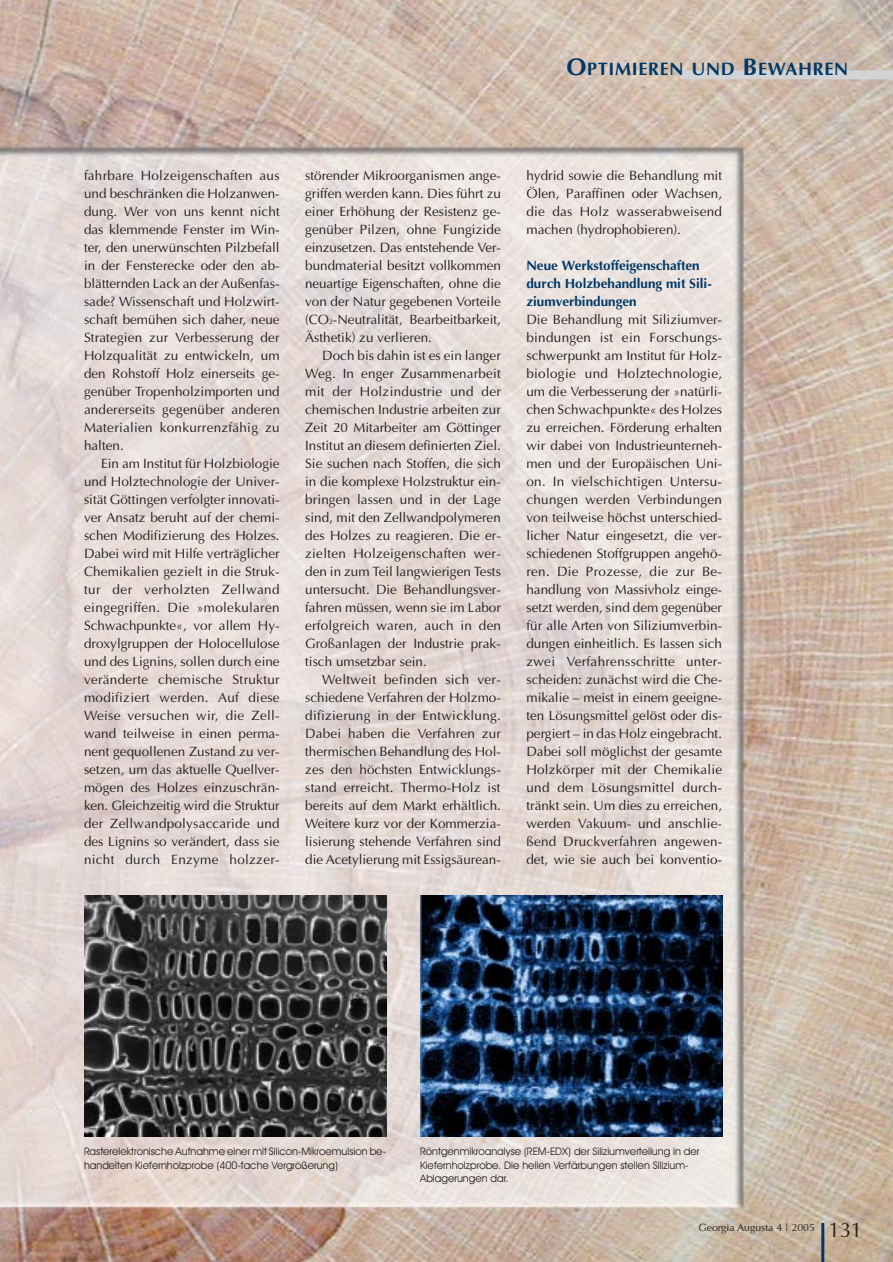
<style>
.page{position:relative;width:893px;height:1262px;background:#fff}
.page>*{position:absolute;margin:0;border:0;box-sizing:border-box;transform-origin:0 0}
.t1{font:700 18px "Optima";letter-spacing:.035em;color:#003867}
.t2{font:13.5px/18px "Optima";color:#231f1f;text-align:justify}
.t3{font:700 13.5px/18px "Optima";color:#003867}
.t4{font:10.5px/13.5px "Avant Garde IT Cby BT";color:#231f1f}
.t5{font:10.5px "Optima";color:#231f1f}
.s1{font-size:24px}
.s2{font-size:6.75px}
.s3{font-size:21px}
</style>
<div class="page">
<img style="left:0;top:0;width:892px;height:1261px">
<hr style="left:821px;top:1222px;width:3px;height:39px;background:#003867">
<div style="left:679px;top:70px;width:213px;height:9px;background:#d1d3d5"></div>
<img style="left:84px;top:895px;width:302px;height:241px">
<img style="left:420px;top:895px;width:302px;height:241px">
<h1 class="t1" style="left:566px;top:61px;width:283px"><span class="s1">O</span>PTIMIEREN UND <span class="s1">B</span>EWAHREN</h1>
<p class="t2" style="left:84px;top:168px;width:197px">fahrbare Holzeigenschaften aus und beschränken die Holzanwen&shy;dung. Wer von uns kennt nicht das klemmende Fenster im Win&shy;ter, den unerwünschten Pilzbefall in der Fensterecke oder den ab&shy;blätternden Lack an der Außenfas&shy;sade? Wissenschaft und Holzwirt&shy;schaft bemühen sich daher, neue Strategien zur Verbesserung der Holzqualität zu entwickeln, um den Rohstoff Holz einerseits ge&shy;genüber Tropenholzimporten und andererseits gegenüber anderen Materialien konkurrenzfähig zu halten.</p>
<p class="t2" style="left:84px;top:456px;width:197px;text-indent:17px">Ein am Institut für Holzbiologie und Holztechnologie der Univer&shy;sität Göttingen verfolgter innovati&shy;ver Ansatz beruht auf der chemi&shy;schen Modifizierung des Holzes.<br>Dabei wird mit Hilfe verträglicher Chemikalien gezielt in die Struk&shy;tur der verholzten Zellwand eingegriffen. Die »molekularen Schwachpunkte«, vor allem Hy&shy;droxylgruppen der Holocellulose und des Lignins, sollen durch eine veränderte chemische Struktur modifiziert werden. Auf diese Weise versuchen wir, die Zell&shy;wand teilweise in einen perma&shy;nent gequollenen Zustand zu ver&shy;setzen, um das aktuelle Quellver&shy;mögen des Holzes einzuschrän&shy;ken. Gleichzeitig wird die Struktur der Zellwandpolysaccaride und des Lignins so verändert, dass sie nicht durch Enzyme holzzer-</p>
<p class="t2" style="left:305px;top:168px;width:197px">störender Mikroorganismen ange&shy;griffen werden kann. Dies führt zu einer Erhöhung der Resistenz ge&shy;genüber Pilzen, ohne Fungizide einzusetzen. Das entstehende Ver&shy;bundmaterial besitzt vollkommen neuartige Eigenschaften, ohne die von der Natur gegebenen Vorteile (CO<span class="s2">2</span>-Neutralität, Bearbeitbarkeit, Ästhetik) zu verlieren.</p>
<p class="t2" style="left:305px;top:348px;width:197px;text-indent:17px">Doch bis dahin ist es ein langer Weg. In enger Zusammenarbeit mit der Holzindustrie und der chemischen Industrie arbeiten zur Zeit 20 Mitarbeiter am Göttinger Institut an diesem definierten Ziel.<br>Sie suchen nach Stoffen, die sich in die komplexe Holzstruktur ein&shy;bringen lassen und in der Lage sind, mit den Zellwandpolymeren des Holzes zu reagieren. Die er&shy;zielten Holzeigenschaften wer&shy;den in zum Teil langwierigen Tests untersucht. Die Behandlungsver&shy;fahren müssen, wenn sie im Labor erfolgreich waren, auch in den Großanlagen der Industrie prak&shy;tisch umsetzbar sein.</p>
<p class="t2" style="left:305px;top:672px;width:197px;text-indent:17px">Weltweit befinden sich ver&shy;schiedene Verfahren der Holzmo&shy;difizierung in der Entwicklung.<br>Dabei haben die Verfahren zur thermischen Behandlung des Hol&shy;zes den höchsten Entwicklungs&shy;stand erreicht. Thermo-Holz ist bereits auf dem Markt erhältlich.<br>Weitere kurz vor der Kommerzia&shy;lisierung stehende Verfahren sind die Acetylierung mit Essigsäurean-</p>
<p class="t2" style="left:526px;top:168px;width:197px">hydrid sowie die Behandlung mit Ölen, Paraffinen oder Wachsen, die das Holz wasserabweisend machen (hydrophobieren).</p>
<p class="t3" style="left:526px;top:258px;width:187px">Neue Werkstoffeigenschaften durch Holzbehandlung mit Sili&shy;ziumverbindungen</p>
<p class="t2" style="left:526px;top:312px;width:197px">Die Behandlung mit Siliziumver&shy;bindungen ist ein Forschungs&shy;schwerpunkt am Institut für Holz&shy;biologie und Holztechnologie, um die Verbesserung der »natürli&shy;chen Schwachpunkte« des Holzes zu erreichen. Förderung erhalten wir dabei von Industrieunterneh&shy;men und der Europäischen Uni&shy;on. In vielschichtigen Untersu&shy;chungen werden Verbindungen von teilweise höchst unterschied&shy;licher Natur eingesetzt, die ver&shy;schiedenen Stoffgruppen angehö&shy;ren. Die Prozesse, die zur Be&shy;handlung von Massivholz einge&shy;setzt werden, sind dem gegenüber für alle Arten von Siliziumverbin&shy;dungen einheitlich. Es lassen sich zwei Verfahrensschritte unter&shy;scheiden: zunächst wird die Che&shy;mikalie – meist in einem geeigne&shy;ten Lösungsmittel gelöst oder dis&shy;pergiert – in das Holz eingebracht.<br>Dabei soll möglichst der gesamte Holzkörper mit der Chemikalie und dem Lösungsmittel durch&shy;tränkt sein. Um dies zu erreichen, werden Vakuum- und anschlie&shy;ßend Druckverfahren angewen&shy;det, wie sie auch bei konventio-</p>
<p class="t4" style="left:84px;top:1146px;width:303px">Rasterelektronische Aufnahme einer mit Silicon-Mikroemulsion be&shy;handelten Kiefernholzprobe (400-fache Vergrößerung)</p>
<p class="t4" style="left:420px;top:1146px;width:281px">Röntgenmikroanalyse (REM-EDX) der Siliziumverteilung in der<br>Kiefernholzprobe. Die hellen Verfärbungen stellen Silizium-<br>Ablagerungen dar.</p>
<p class="t5" style="left:698px;top:1223px;width:165px">Georgia Augusta 4 | 2005 <span class="s3">131</span></p>
</div>
